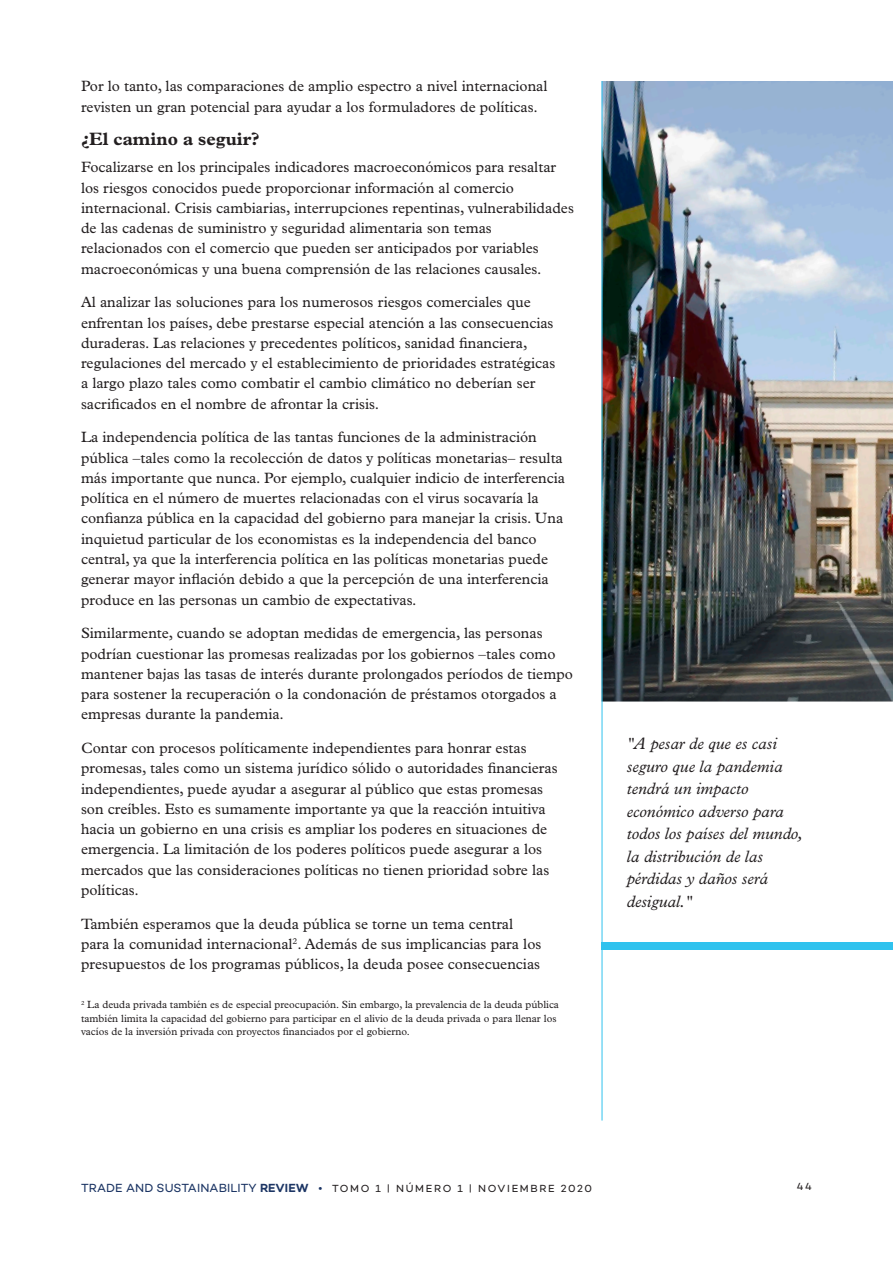
<style>
.page{position:relative;width:893px;height:1263px;background:#fff}
.page>*{position:absolute;margin:0;border:0;box-sizing:border-box;transform-origin:0 0}
.body-text{font:700 18px "Plantin MT Pro";color:#231f20}
.t1{font:italic 16.5px/22.5px "Plantin MT Pro";color:#231f20}
.body-text-2{font:15px/20.2px "Plantin MT Pro";color:#231f20}
.Footnote{font:10.5px/13.5px "Plantin MT Pro";color:#231f20}
.t2{font:10.5px "Campton";letter-spacing:.16em;color:#231f20}
.s1{font-size:12px;color:#1c3564}
.s2{font-weight:600;font-size:12px;color:#1c3564}
</style>
<div class="page">
<img style="left:603px;top:81px;width:290px;height:620px">
<hr style="left:602px;top:81px;width:1px;height:1039px;background:#2fc2ee">
<div style="left:602px;top:942px;width:291px;height:8px;background:#2fc2ee"></div>
<p class="body-text-2" style="left:81px;top:76px;width:468px">Por lo tanto, las comparaciones de amplio espectro a nivel internacional revisten un gran potencial para ayudar a los formuladores de políticas.</p>
<p class="body-text" style="left:81px;top:129px;width:180px">¿El camino a seguir?</p>
<p class="body-text-2" style="left:81px;top:157px;width:494px">Focalizarse en los principales indicadores macroeconómicos para resaltar los riesgos conocidos puede proporcionar información al comercio internacional. Crisis cambiarias, interrupciones repentinas, vulnerabilidades de las cadenas de suministro y seguridad alimentaria son temas relacionados con el comercio que pueden ser anticipados por variables macroeconómicas y una buena comprensión de las relaciones causales.</p>
<p class="body-text-2" style="left:81px;top:292px;width:476px">Al analizar las soluciones para los numerosos riesgos comerciales que enfrentan los países, debe prestarse especial atención a las consecuencias duraderas. Las relaciones y precedentes políticos, sanidad financiera, regulaciones del mercado y el establecimiento de prioridades estratégicas a largo plazo tales como combatir el cambio climático no deberían ser sacrificados en el nombre de afrontar la crisis.</p>
<p class="body-text-2" style="left:81px;top:427px;width:486px">La independencia política de las tantas funciones de la administración pública –tales como la recolección de datos y políticas monetarias– resulta más importante que nunca. Por ejemplo, cualquier indicio de interferencia política en el número de muertes relacionadas con el virus socavaría la confianza pública en la capacidad del gobierno para manejar la crisis. Una inquietud particular de los economistas es la independencia del banco central, ya que la interferencia política en las políticas monetarias puede generar mayor inflación debido a que la percepción de una interferencia produce en las personas un cambio de expectativas.</p>
<p class="body-text-2" style="left:81px;top:623px;width:493px">Similarmente, cuando se adoptan medidas de emergencia, las personas podrían cuestionar las promesas realizadas por los gobiernos –tales como mantener bajas las tasas de interés durante prolongados períodos de tiempo para sostener la recuperación o la condonación de préstamos otorgados a empresas durante la pandemia.</p>
<p class="body-text-2" style="left:81px;top:738px;width:478px">Contar con procesos políticamente independientes para honrar estas promesas, tales como un sistema jurídico sólido o autoridades financieras independientes, puede ayudar a asegurar al público que estas promesas son creíbles. Esto es sumamente importante ya que la reacción intuitiva hacia un gobierno en una crisis es ampliar los poderes en situaciones de emergencia. La limitación de los poderes políticos puede asegurar a los mercados que las consideraciones políticas no tienen prioridad sobre las políticas.</p>
<p class="body-text-2" style="left:81px;top:913px;width:462px">También esperamos que la deuda pública se torne un tema central para la comunidad internacional<sup>2</sup>. Además de sus implicancias para los presupuestos de los programas públicos, la deuda posee consecuencias</p>
<p class="Footnote" style="left:81px;top:998px;width:479px"><sup>2</sup> La deuda privada también es de especial preocupación. Sin embargo, la prevalencia de la deuda pública también limita la capacidad del gobierno para participar en el alivio de la deuda privada o para llenar los vacíos de la inversión privada con proyectos financiados por el gobierno.</p>
<p class="t1" style="left:627px;top:732px;width:177px">"A pesar de que es casi seguro que la pandemia tendrá un impacto económico adverso para todos los países del mundo, la distribución de las pérdidas y daños será desigual."</p>
<p class="t2" style="left:81px;top:1181px;width:512px"><span class="s1">TRADE AND SUSTAINABILITY</span> <span class="s2">REVIEW</span> <span class="s1">•</span> TOMO 1 | NÚMERO 1 | NOVIEMBRE 2020</p>
<p class="t2" style="left:797px;top:1180px;width:17px">44</p>
</div>
